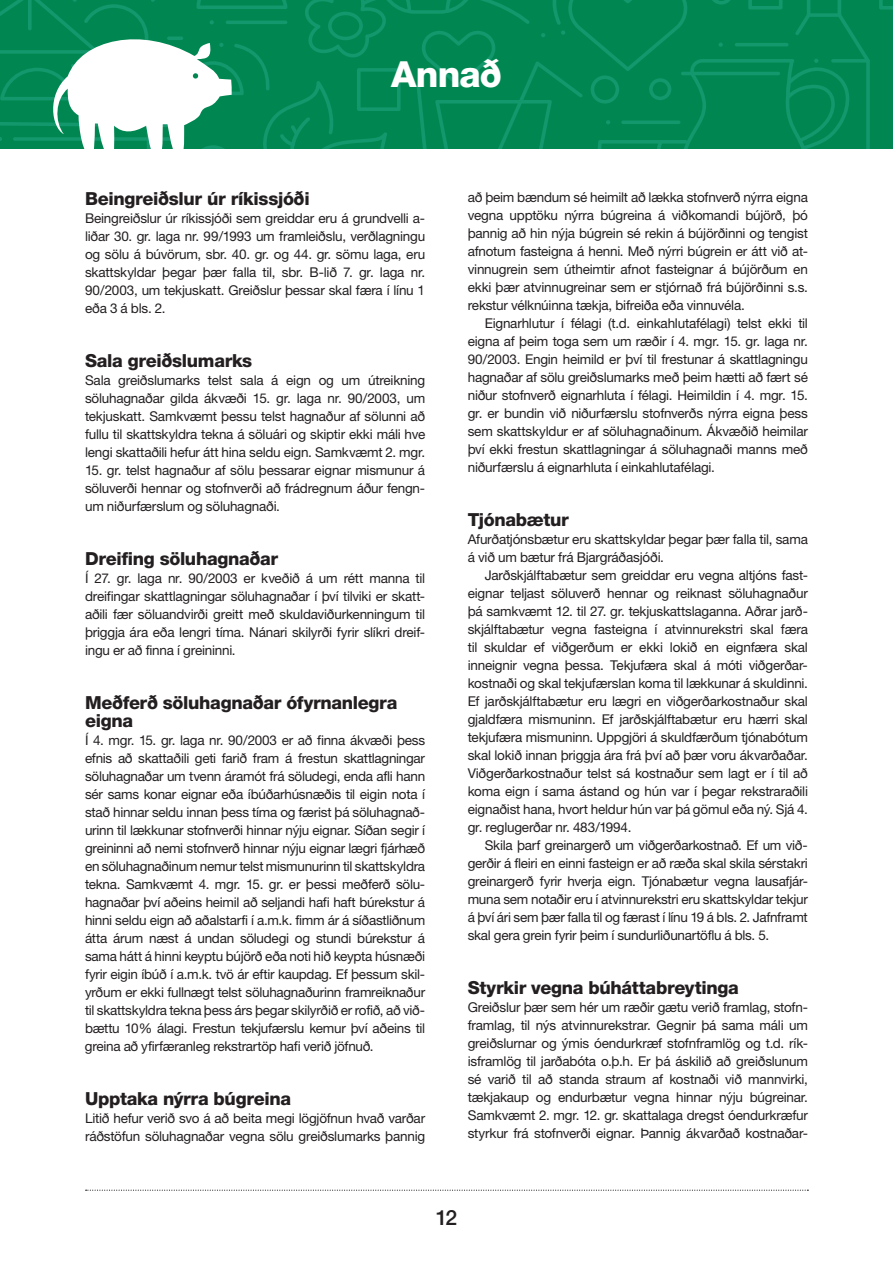
<style>
.page{position:relative;width:893px;height:1263px;background:#fff}
.page>*{position:absolute;margin:0;border:0;box-sizing:border-box;transform-origin:0 0}
.t1{font:800 36px "Helvetica Neue";letter-spacing:-.025em;color:#fff}
.t2{font:500 21px "Helvetica Neue";color:#231f20}
.t3{font:800 18px/18px "Helvetica Neue";letter-spacing:-.015em;color:#231f20}
.t4{font:13.5px/18px "Helvetica Neue";letter-spacing:-.015em;color:#231f20;text-align:justify}
</style>
<div class="page">
<svg style="left:86px;top:1189px;width:722px;height:2px"></svg>
<svg style="left:0;top:0;width:893px;height:149px;background:#1a9464"></svg>
<h1 class="t1" style="left:391px;top:53px;width:112px">Annað</h1>
<h3 class="t3" style="left:85px;top:190px;width:226px">Beingreiðslur úr ríkissjóði</h3>
<p class="t4" style="left:85px;top:209px;width:342px">Beingreiðslur úr ríkissjóði sem greiddar eru á grundvelli a&shy;liðar 30. gr. laga nr. 99/1993 um framleiðslu, verðlagningu og sölu á búvörum, sbr. 40. gr. og 44. gr. sömu laga, eru skattskyldar þegar þær falla til, sbr. B-lið 7. gr. laga nr.<br>90/2003, um tekjuskatt. Greiðslur þessar skal færa í línu 1 eða 3 á bls. 2.</p>
<h3 class="t3" style="left:85px;top:352px;width:169px">Sala greiðslumarks</h3>
<p class="t4" style="left:85px;top:371px;width:342px">Sala greiðslumarks telst sala á eign og um útreikning söluhagnaðar gilda ákvæði 15. gr. laga nr. 90/2003, um tekjuskatt. Samkvæmt þessu telst hagnaður af sölunni að fullu til skattskyldra tekna á söluári og skiptir ekki máli hve lengi skattaðili hefur átt hina seldu eign. Samkvæmt 2. mgr.</p>
<p class="t4" style="left:85px;top:461px;width:342px">15. gr. telst hagnaður af sölu þessarar eignar mismunur á söluverði hennar og stofnverði að frádregnum áður fengn&shy;um niðurfærslum og söluhagnaði.</p>
<h3 class="t3" style="left:85px;top:550px;width:195px">Dreifing söluhagnaðar</h3>
<p class="t4" style="left:85px;top:569px;width:342px">Í 27. gr. laga nr. 90/2003 er kveðið á um rétt manna til dreifingar skattlagningar söluhagnaðar í því tilviki er skatt&shy;aðili fær söluandvirði greitt með skuldaviðurkenningum til þriggja ára eða lengri tíma. Nánari skilyrði fyrir slíkri dreif&shy;ingu er að finna í greininni.</p>
<h3 class="t3" style="left:85px;top:694px;width:314px">Meðferð söluhagnaðar ófyrnanlegra eigna</h3>
<p class="t4" style="left:85px;top:731px;width:342px">Í 4. mgr. 15. gr. laga nr. 90/2003 er að finna ákvæði þess efnis að skattaðili geti farið fram á frestun skattlagningar söluhagnaðar um tvenn áramót frá söludegi, enda afli hann sér sams konar eignar eða íbúðarhúsnæðis til eigin nota í stað hinnar seldu innan þess tíma og færist þá söluhagnað&shy;urinn til lækkunar stofnverði hinnar nýju eignar. Síðan segir í greininni að nemi stofnverð hinnar nýju eignar lægri fjárhæð en söluhagnaðinum nemur telst mismunurinn til skattskyldra tekna. Samkvæmt 4. mgr. 15. gr. er þessi meðferð sölu&shy;hagnaðar því aðeins heimil að seljandi hafi haft búrekstur á hinni seldu eign að aðalstarfi í a.m.k. fimm ár á síðastliðnum átta árum næst á undan söludegi og stundi búrekstur á sama hátt á hinni keyptu bújörð eða noti hið keypta húsnæði fyrir eigin íbúð í a.m.k. tvö ár eftir kaupdag. Ef þessum skil&shy;yrðum er ekki fullnægt telst söluhagnaðurinn framreiknaður til skattskyldra tekna þess árs þegar skilyrðið er rofið, að við&shy;bættu 10% álagi. Frestun tekjufærslu kemur því aðeins til greina að yfirfæranleg rekstrartöp hafi verið jöfnuð.</p>
<h3 class="t3" style="left:85px;top:1090px;width:208px">Upptaka nýrra búgreina</h3>
<p class="t4" style="left:85px;top:1109px;width:342px">Litið hefur verið svo á að beita megi lögjöfnun hvað varðar ráðstöfun söluhagnaðar vegna sölu greiðslumarks þannig</p>
<p class="t4" style="left:468px;top:188px;width:342px">að þeim bændum sé heimilt að lækka stofnverð nýrra eigna vegna upptöku nýrra búgreina á viðkomandi bújörð, þó þannig að hin nýja búgrein sé rekin á bújörðinni og tengist afnotum fasteigna á henni. Með nýrri búgrein er átt við at&shy;vinnugrein sem útheimtir afnot fasteignar á bújörðum en ekki þær atvinnugreinar sem er stjórnað frá bújörðinni s.s. rekstur vélknúinna tækja, bifreiða eða vinnuvéla.</p>
<p class="t4" style="left:468px;top:314px;width:342px;text-indent:17px">Eignarhlutur í félagi (t.d. einkahlutafélagi) telst ekki til eigna af þeim toga sem um ræðir í 4. mgr. 15. gr. laga nr.<br>90/2003. Engin heimild er því til frestunar á skattlagningu hagnaðar af sölu greiðslumarks með þeim hætti að fært sé niður stofnverð eignarhluta í félagi. Heimildin í 4. mgr. 15. gr. er bundin við niðurfærslu stofnverðs nýrra eigna þess sem skattskyldur er af söluhagnaðinum. Ákvæðið heimilar því ekki frestun skattlagningar á söluhagnaði manns með niðurfærslu á eignarhluta í einkahlutafélagi.</p>
<h3 class="t3" style="left:468px;top:510px;width:103px">Tjónabætur</h3>
<p class="t4" style="left:468px;top:530px;width:342px">Afurðatjónsbætur eru skattskyldar þegar þær falla til, sama á við um bætur frá Bjargráðasjóði.</p>
<p class="t4" style="left:468px;top:566px;width:342px;text-indent:17px">Jarðskjálftabætur sem greiddar eru vegna altjóns fast&shy;eignar teljast söluverð hennar og reiknast söluhagnaður þá samkvæmt 12. til 27. gr. tekjuskattslaganna. Aðrar jarð&shy;skjálftabætur vegna fasteigna í atvinnurekstri skal færa til skuldar ef viðgerðum er ekki lokið en eignfæra skal inneignir vegna þessa. Tekjufæra skal á móti viðgerðar&shy;kostnaði og skal tekjufærslan koma til lækkunar á skuldinni.<br>Ef jarðskjálftabætur eru lægri en viðgerðarkostnaður skal gjaldfæra mismuninn. Ef jarðskjálftabætur eru hærri skal tekjufæra mismuninn. Uppgjöri á skuldfærðum tjónabótum skal lokið innan þriggja ára frá því að þær voru ákvarðaðar.<br>Viðgerðarkostnaður telst sá kostnaður sem lagt er í til að koma eign í sama ástand og hún var í þegar rekstraraðili eignaðist hana, hvort heldur hún var þá gömul eða ný. Sjá 4. gr. reglugerðar nr. 483/1994.</p>
<p class="t4" style="left:468px;top:836px;width:342px;text-indent:17px">Skila þarf greinargerð um viðgerðarkostnað. Ef um við&shy;gerðir á fleiri en einni fasteign er að ræða skal skila sérstakri greinargerð fyrir hverja eign. Tjónabætur vegna lausafjár&shy;muna sem notaðir eru í atvinnurekstri eru skattskyldar tekjur á því ári sem þær falla til og færast í línu 19 á bls. 2. Jafnframt skal gera grein fyrir þeim í sundurliðunartöflu á bls. 5.</p>
<h3 class="t3" style="left:468px;top:978px;width:273px">Styrkir vegna búháttabreytinga</h3>
<p class="t4" style="left:468px;top:998px;width:342px">Greiðslur þær sem hér um ræðir gætu verið framlag, stofn&shy;framlag, til nýs atvinnurekstrar. Gegnir þá sama máli um greiðslurnar og ýmis óendurkræf stofnframlög og t.d. rík&shy;isframlög til jarðabóta o.þ.h. Er þá áskilið að greiðslunum sé varið til að standa straum af kostnaði við mannvirki, tækjakaup og endurbætur vegna hinnar nýju búgreinar.<br>Samkvæmt 2. mgr. 12. gr. skattalaga dregst óendurkræfur styrkur frá stofnverði eignar. Þannig ákvarðað kostnaðar-</p>
<h2 class="t2" style="left:436px;top:1205px;width:23px">12</h2>
</div>
